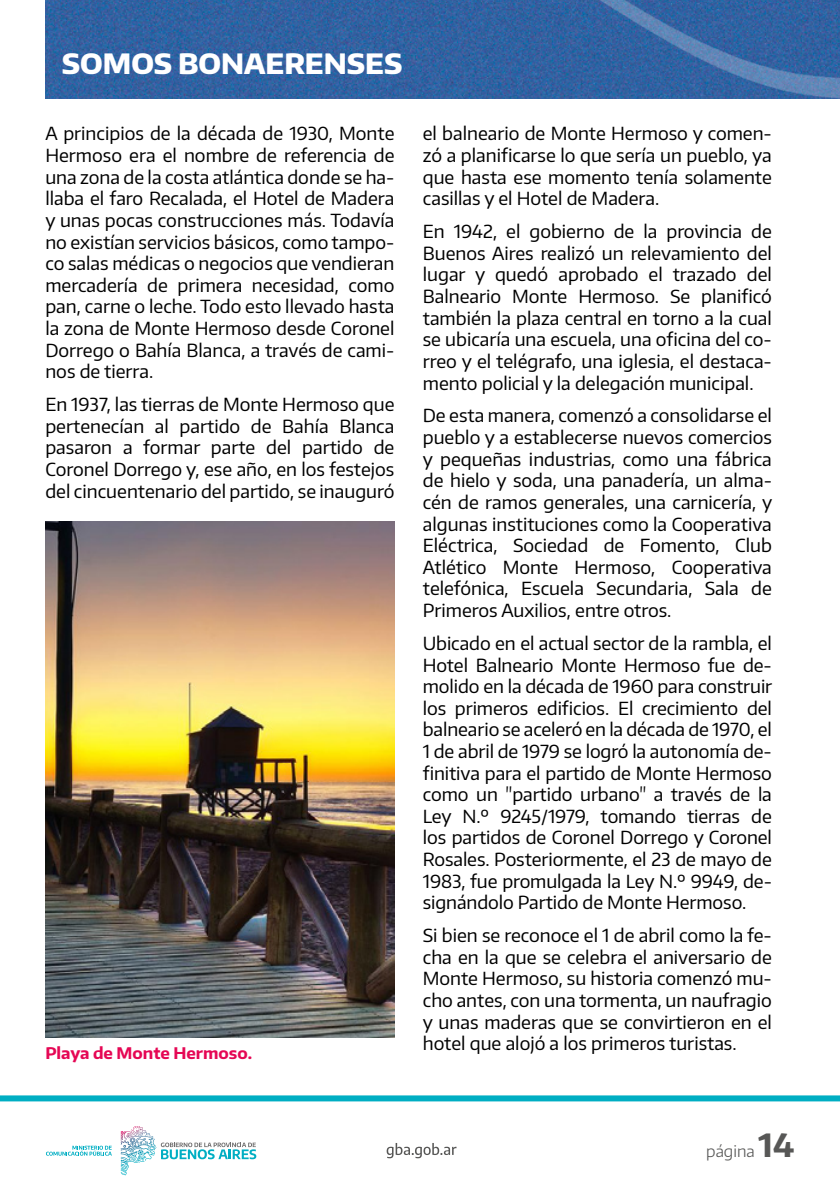
<style>
.page{position:relative;width:840px;height:1191px;background:#fff}
.page>*{position:absolute;margin:0;border:0;box-sizing:border-box;transform-origin:0 0}
.t1{font:800 28px "Encode Sans";color:#fff}
.t2{font:18px/21.6px "Encode Sans";color:#000;text-align:justify}
.t3{font:700 16px "Encode Sans";color:#e50754}
.t4{font:300 16px "Encode Sans";color:#575756}
.s1{font-weight:700;font-size:32px}
</style>
<div class="page">
<svg style="left:0;top:1095px;width:839px;height:81px"></svg>
<svg style="left:386px;top:1143px;width:70px;height:15px"></svg>
<svg style="left:46px;top:1145px;width:66px;height:10px"></svg>
<svg style="left:161px;top:1142px;width:95px;height:17px"></svg>
<svg style="left:124px;top:1126px;width:22px;height:12px"></svg>
<img style="left:45px;top:0;width:458px;height:99px">
<img style="left:503px;top:0;width:336px;height:99px">
<img style="left:45px;top:522px;width:349px;height:515px">
<h1 class="t1" style="left:62px;top:45px;width:342px">SOMOS BONAERENSES</h1>
<p class="t2" style="left:45px;top:122px;width:350px">A principios de la década de 1930, Monte Hermoso era el nombre de referencia de una zona de la costa atlántica donde se ha&shy;llaba el faro Recalada, el Hotel de Madera y unas pocas construcciones más. Todavía no existían servicios básicos, como tampo&shy;co salas médicas o negocios que vendieran mercadería de primera necesidad, como pan, carne o leche. Todo esto llevado hasta la zona de Monte Hermoso desde Coronel Dorrego o Bahía Blanca, a través de cami&shy;nos de tierra.</p>
<p class="t2" style="left:45px;top:393px;width:350px">En 1937, las tierras de Monte Hermoso que pertenecían al partido de Bahía Blanca pasaron a formar parte del partido de Coronel Dorrego y, ese año, en los festejos del cincuentenario del partido, se inauguró</p>
<p class="t3" style="left:45px;top:1042px;width:208px">Playa de Monte Hermoso.</p>
<p class="t2" style="left:422px;top:122px;width:350px">el balneario de Monte Hermoso y comen&shy;zó a planificarse lo que sería un pueblo, ya que hasta ese momento tenía solamente casillas y el Hotel de Madera.</p>
<p class="t2" style="left:422px;top:220px;width:350px">En 1942, el gobierno de la provincia de Buenos Aires realizó un relevamiento del lugar y quedó aprobado el trazado del Balneario Monte Hermoso. Se planificó también la plaza central en torno a la cual se ubicaría una escuela, una oficina del co&shy;rreo y el telégrafo, una iglesia, el destaca&shy;mento policial y la delegación municipal.</p>
<p class="t2" style="left:422px;top:404px;width:351px">De esta manera, comenzó a consolidarse el pueblo y a establecerse nuevos comercios y pequeñas industrias, como una fábrica de hielo y soda, una panadería, un alma&shy;cén de ramos generales, una carnicería, y algunas instituciones como la Cooperativa Eléctrica, Sociedad de Fomento, Club Atlético Monte Hermoso, Cooperativa telefónica, Escuela Secundaria, Sala de Primeros Auxilios, entre otros.</p>
<p class="t2" style="left:422px;top:632px;width:351px">Ubicado en el actual sector de la rambla, el Hotel Balneario Monte Hermoso fue de&shy;molido en la década de 1960 para construir los primeros edificios. El crecimiento del balneario se aceleró en la década de 1970, el 1 de abril de 1979 se logró la autonomía de&shy;finitiva para el partido de Monte Hermoso como un "partido urbano" a través de la Ley N.º 9245/1979, tomando tierras de los partidos de Coronel Dorrego y Coronel Rosales. Posteriormente, el 23 de mayo de 1983, fue promulgada la Ley N.º 9949, de&shy;signándolo Partido de Monte Hermoso.</p>
<p class="t2" style="left:422px;top:924px;width:350px">Si bien se reconoce el 1 de abril como la fe&shy;cha en la que se celebra el aniversario de Monte Hermoso, su historia comenzó mu&shy;cho antes, con una tormenta, un naufragio y unas maderas que se convirtieron en el hotel que alojó a los primeros turistas.</p>
<p class="t4" style="left:705px;top:1140px;width:90px">página <span class="s1">14</span></p>
</div>
